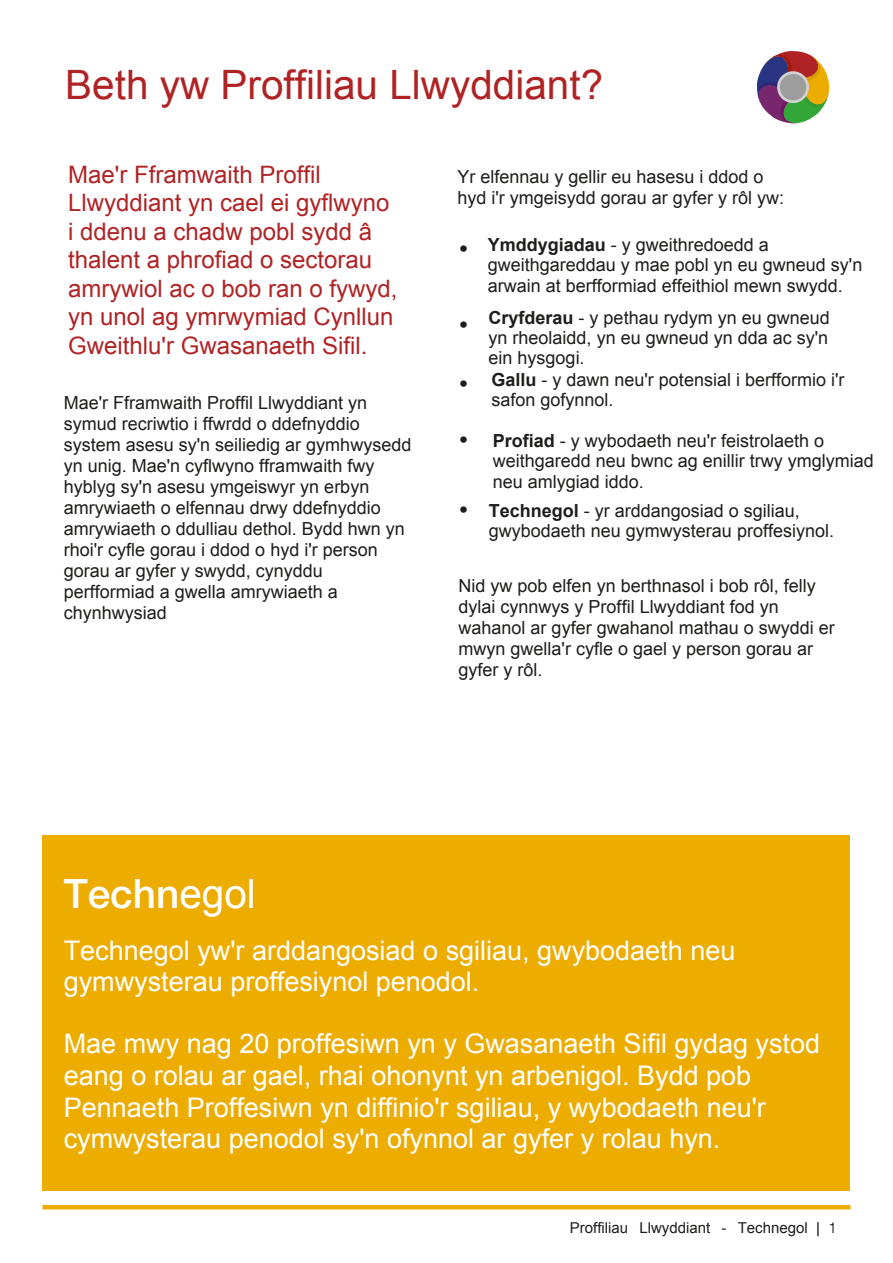
<style>
.page{position:relative;width:893px;height:1263px;background:#fff}
.page>*{position:absolute;margin:0;border:0;box-sizing:border-box;transform-origin:0 0}
.Page_Heading{font:40.5px "Arial";color:#b02325}
.t1{font:500 40.5px "Helvetica Neue LT Std";color:#fff}
.t2{font:27px/31.7px "Arial";color:#fff}
.B_Heading_Intro_Copy{font:24px/28.5px "Arial";color:#b02325}
.t3{font:18px/21px "Arial";color:#1d1d1b}
.t4{font:15px "Arial";color:#1d1d1b}
.s1{font-family:"Helvetica Neue LT Std";font-weight:500}
.s2{font-weight:700}
.s3{font-family:"Arial";font-weight:400}
.s4{font-family:"Helvetica Neue LT Std";font-weight:300}
.s5{color:#000}
.s6{font-family:"Helvetica Neue LT Std";font-weight:300;color:#000}
</style>
<div class="page">
<hr style="left:43px;top:1205px;width:807px;height:4px;background:#ecac00">
<svg style="left:757px;top:51px;width:73px;height:73px"></svg>
<svg style="left:777px;top:71px;width:32px;height:32px"></svg>
<div style="left:780px;top:74px;width:26px;height:26px;background:#9d9d9d;border-radius:50%"></div>
<div style="left:43px;top:836px;width:807px;height:355px;background:#ecac00"></div>
<p class="Page_Heading" style="left:65px;top:58px;width:539px">Beth yw Proffiliau Llwyddiant?</p>
<p class="B_Heading_Intro_Copy" style="left:68px;top:161px;width:331px">Mae'r Fframwaith Proffil<br>Llwyddiant yn cael ei gyflwyno i ddenu a chadw pobl sydd â thalent a phrofiad o sectorau amrywiol ac o bob ran o fywyd, yn unol ag ymrwymiad Cynllun<br>Gweithlu'r Gwasanaeth Sifil.</p>
<p class="t3" style="left:64px;top:392px;width:349px">Mae'r Fframwaith Proffil Llwyddiant yn symud recriwtio i ffwrdd o ddefnyddio system asesu sy'n seiliedig ar gymhwysedd yn unig. Mae'n cyflwyno fframwaith fwy hyblyg sy'n asesu ymgeiswyr yn erbyn amrywiaeth o elfennau drwy ddefnyddio amrywiaeth o ddulliau dethol. Bydd hwn yn rhoi'r cyfle gorau i ddod o hyd i'r person gorau ar gyfer y swydd, cynyddu perfformiad a gwella amrywiaeth a chynhwysiad</p>
<p class="t3" style="left:457px;top:166px;width:328px">Yr elfennau y gellir eu hasesu i ddod o hyd i'r ymgeisydd gorau ar gyfer y rôl yw:</p>
<p class="t3" style="left:488px;top:235px;width:376px;line-height:20.4px;text-indent:-28px"><span class="s1">•</span> <span class="s2">Ymddygiadau</span> - y gweithredoedd a gweithgareddau y mae pobl yn eu gwneud sy'n arwain at berfformiad effeithiol mewn swydd.</p>
<p class="t3" style="left:489px;top:308px;width:343px;line-height:20px;text-align:justify;text-indent:-29px"><span class="s1">•</span> <span class="s2">Cryfderau</span> - y pethau rydym yn eu gwneud yn rheolaidd, yn eu gwneud yn dda ac sy'n ein hysgogi.</p>
<p class="t3" style="left:491px;top:370px;width:354px;line-height:20px;text-indent:-32px"><span class="s1">•</span> <span class="s2">Gallu</span> - y dawn neu'r potensial i berfformio i'r safon gofynnol.</p>
<p class="t3" style="left:493px;top:430px;width:383px;line-height:20.4px;text-indent:-33px"><span class="s1">•</span> <span class="s2">Profiad</span> - y wybodaeth neu'r feistrolaeth o weithgaredd neu bwnc ag enillir trwy ymglymiad neu amlygiad iddo.</p>
<p class="t3" style="left:489px;top:501px;width:347px;line-height:20.1px;text-indent:-30px"><span class="s1">•</span> <span class="s2">Technegol</span> - yr arddangosiad o sgiliau, gwybodaeth neu gymwysterau proffesiynol.</p>
<p class="t3" style="left:459px;top:576px;width:378px">Nid yw pob elfen yn berthnasol i bob rôl, felly dylai cynnwys y Proffil Llwyddiant fod yn wahanol ar gyfer gwahanol mathau o swyddi er mwyn gwella'r cyfle o gael y person gorau ar gyfer y rôl.</p>
<p class="t1" style="left:64px;top:869px;width:194px">Techn<span class="s3">egol</span></p>
<p class="t2" style="left:64px;top:935px;width:673px">Technegol yw'r arddangosiad o sgiliau, gwybodaeth neu gymwysterau proffesiynol penodol.</p>
<p class="t2" style="left:64px;top:1028px;width:758px">Mae mwy nag 20 proffesiwn yn y Gwasanaeth Sifil gydag ystod eang o rolau ar gael, rhai ohonynt yn arbenigol. Bydd pob Pennaeth Proffesiwn yn diffinio'r sgiliau, y wybodaeth neu'r cymwysterau penodol sy'n ofynnol ar gyfer y rolau hyn<span class="s4">.</span></p>
<p class="t4" style="left:570px;top:1217px;width:268px">Proffiliau Llwyddiant - Technegol <span class="s5">|</span> <span class="s6">1</span></p>
</div>
